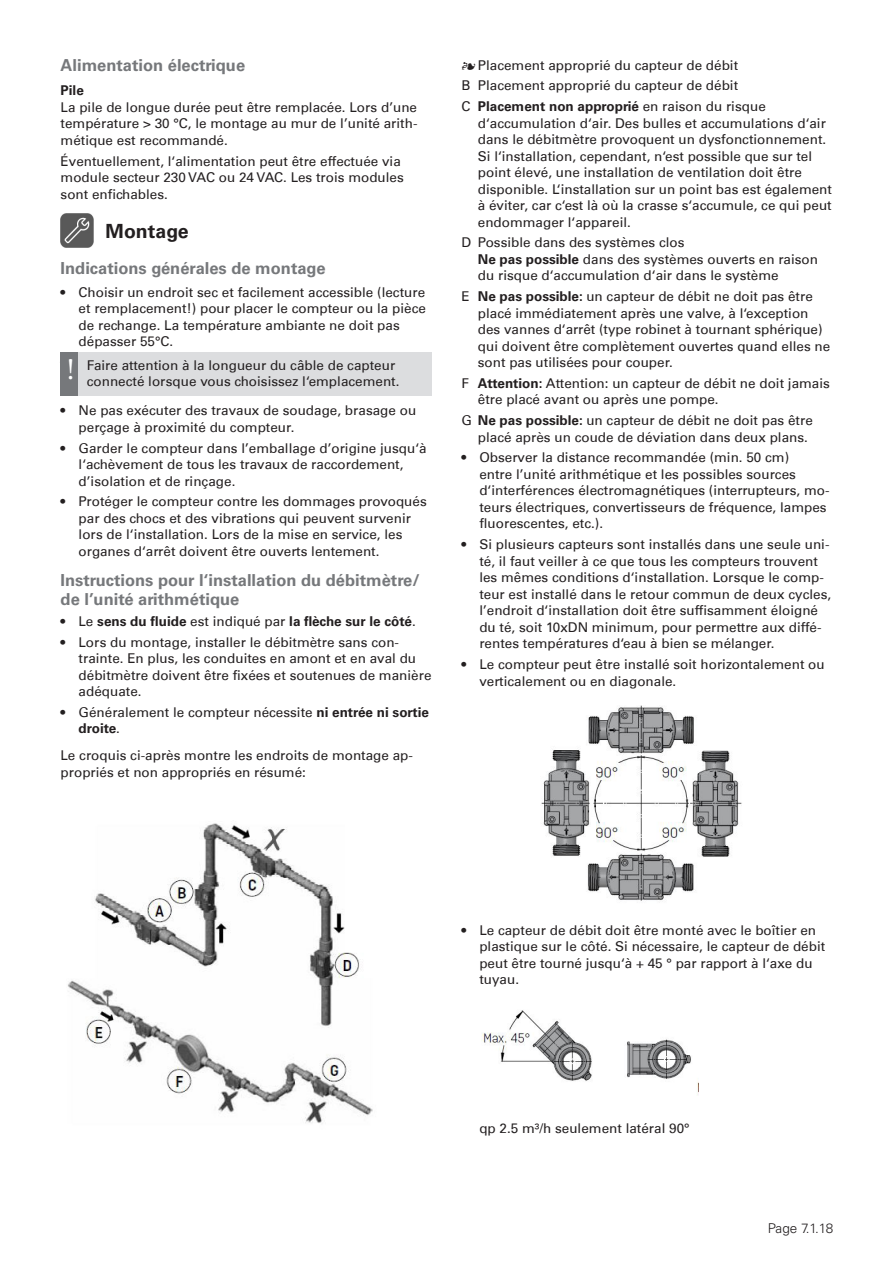
<style>
.page{position:relative;width:893px;height:1263px;background:#fff}
.page>*{position:absolute;margin:0;border:0;box-sizing:border-box;transform-origin:0 0}
.t1{font:700 19.5px "Univers LT Std";color:#231f20}
.t2{font:700 16.5px/19.5px "Univers LT Std";color:#76787b}
.t3{font:13.5px/16.5px "Univers 55 Roman";color:#231f20}
.t4{font:700 13.5px "Univers LT Std";color:#231f20}
.t5{font:300 13.5px "Univers LT Pro 45";letter-spacing:-.015em;color:#231f20}
.s1{font-family:"Univers 55 Roman";font-weight:400}
.s2{font-family:"Univers LT Std";font-weight:700}
.s3{font-family:"Univers LT Pro 65";font-weight:700}
</style>
<div class="page">
<img style="left:60px;top:214px;width:34px;height:33px">
<div style="left:78px;top:352px;width:354px;height:43px;background:#dcdddf"></div>
<div style="left:61px;top:352px;width:17px;height:43px;background:#76787b"></div>
<img style="left:541px;top:705px;width:201px;height:196px">
<img style="left:481px;top:1010px;width:217px;height:85px">
<img style="left:68px;top:823px;width:305px;height:300px">
<p class="t2" style="left:61px;top:56px;width:186px">Alimentation électrique</p>
<p class="t4" style="left:61px;top:83px;width:25px">Pile</p>
<p class="t3" style="left:61px;top:99px;width:358px;text-align:justify">La pile de longue durée peut être remplacée. Lors d’une température &gt; 30 °C, le montage au mur de l’unité arith&shy;métique est recommandé.</p>
<p class="t3" style="left:61px;top:153px;width:345px">Éventuellement, l‘alimentation peut être effectuée via module secteur 230 VAC ou 24 VAC. Les trois modules sont enfichables.</p>
<p class="t1" style="left:106px;top:220px;width:85px">Montage</p>
<p class="t2" style="left:61px;top:259px;width:266px">Indications générales de montage</p>
<p class="t3" style="left:79px;top:284px;width:349px;text-indent:-18px">• Choisir un endroit sec et facilement accessible (lecture et remplacement!) pour placer le compteur ou la pièce de rechange. La température ambiante ne doit pas dépasser 55°C.</p>
<p class="t3" style="left:87px;top:357px;width:314px">Faire attention à la longueur du câble de capteur connecté lorsque vous choisissez l‘emplacement.</p>
<p class="t3" style="left:79px;top:402px;width:339px;text-indent:-18px">• Ne pas exécuter des travaux de soudage, brasage ou perçage à proximité du compteur.</p>
<p class="t3" style="left:79px;top:440px;width:350px;text-indent:-18px">• Garder le compteur dans l’emballage d’origine jusqu‘à l‘achèvement de tous les travaux de raccordement, d’isolation et de rinçage.</p>
<p class="t3" style="left:79px;top:493px;width:350px;text-indent:-18px">• Protéger le compteur contre les dommages provoqués par des chocs et des vibrations qui peuvent survenir lors de l‘installation. Lors de la mise en service, les organes d‘arrêt doivent être ouverts lentement.</p>
<p class="t2" style="left:61px;top:570px;width:361px">Instructions pour l‘installation du débitmètre/ de l’unité arithmétique</p>
<p class="t4" style="left:61px;top:613px;width:357px"><span class="s1">• Le</span> sens du fluide <span class="s1">est indiqué par</span> la flèche sur le côté<span class="s1">.</span></p>
<p class="t3" style="left:79px;top:634px;width:354px;text-indent:-18px">• Lors du montage, installer le débitmètre sans con&shy;trainte. En plus, les conduites en amont et en aval du débitmètre doivent être fixées et soutenues de manière adéquate.</p>
<p class="t3" style="left:79px;top:704px;width:352px;text-indent:-18px">• Généralement le compteur nécessite <span class="s2">ni entrée ni sortie droite</span>.</p>
<p class="t3" style="left:61px;top:747px;width:354px">Le croquis ci-après montre les endroits de montage ap&shy;propriés et non appropriés en résumé:</p>
<p class="t3" style="left:478px;top:57px;width:262px">Placement approprié du capteur de débit</p>
<p class="t3" style="left:461px;top:77px;width:278px">B Placement approprié du capteur de débit</p>
<p class="t3" style="left:478px;top:98px;width:356px;text-indent:-16px">C <span class="s2">Placement non approprié</span> en raison du risque d‘accumulation d‘air. Des bulles et accumulations d‘air dans le débitmètre provoquent un dysfonctionnement.<br>Si l‘installation, cependant, n‘est possible que sur tel point élevé, une installation de ventilation doit être disponible. L‘installation sur un point bas est également à éviter, car c‘est là où la crasse s‘accumule, ce qui peut endommager l‘appareil.</p>
<p class="t3" style="left:461px;top:234px;width:225px">D Possible dans des systèmes clos</p>
<p class="t3" style="left:478px;top:251px;width:342px"><span class="s2">Ne pas possible</span> dans des systèmes ouverts en raison du risque d‘accumulation d‘air dans le système</p>
<p class="t3" style="left:478px;top:288px;width:354px;text-indent:-16px">E <span class="s3">Ne pas possible:</span> un capteur de débit ne doit pas être placé immédiatement après une valve, à l‘exception des vannes d‘arrêt (type robinet à tournant sphérique) qui doivent être complètement ouvertes quand elles ne sont pas utilisées pour couper.</p>
<p class="t3" style="left:478px;top:375px;width:354px;text-indent:-16px">F <span class="s3">Attention:</span> Attention: un capteur de débit ne doit jamais être placé avant ou après une pompe.</p>
<p class="t3" style="left:478px;top:412px;width:336px;text-indent:-16px">G <span class="s3">Ne pas possible:</span> un capteur de débit ne doit pas être placé après un coude de déviation dans deux plans.</p>
<p class="t3" style="left:479px;top:449px;width:352px;text-indent:-18px">• Observer la distance recommandée (min. 50 cm)<br>entre l’unité arithmétique et les possibles sources d‘interférences électromagnétiques (interrupteurs, mo&shy;teurs électriques, convertisseurs de fréquence, lampes fluorescentes, etc.).</p>
<p class="t3" style="left:479px;top:536px;width:353px;text-indent:-18px">• Si plusieurs capteurs sont installés dans une seule uni&shy;té, il faut veiller à ce que tous les compteurs trouvent les mêmes conditions d‘installation. Lorsque le comp&shy;teur est installé dans le retour commun de deux cycles, l’endroit d‘installation doit être suffisamment éloigné du té, soit 10xDN minimum, pour permettre aux diffé&shy;rentes températures d‘eau à bien se mélanger.</p>
<p class="t3" style="left:479px;top:656px;width:347px;text-indent:-18px">• Le compteur peut être installé soit horizontalement ou verticalement ou en diagonale.</p>
<p class="t3" style="left:479px;top:921px;width:347px;text-indent:-18px">• Le capteur de débit doit être monté avec le boîtier en plastique sur le côté. Si nécessaire, le capteur de débit peut être tourné jusqu‘à + 45 ° par rapport à l‘axe du tuyau.</p>
<p class="t3" style="left:479px;top:1119px;width:212px">qp 2.5 m³/h seulement latéral 90°</p>
<p class="t5" style="left:768px;top:1220px;width:67px">Page 7.1.18</p>
</div>
